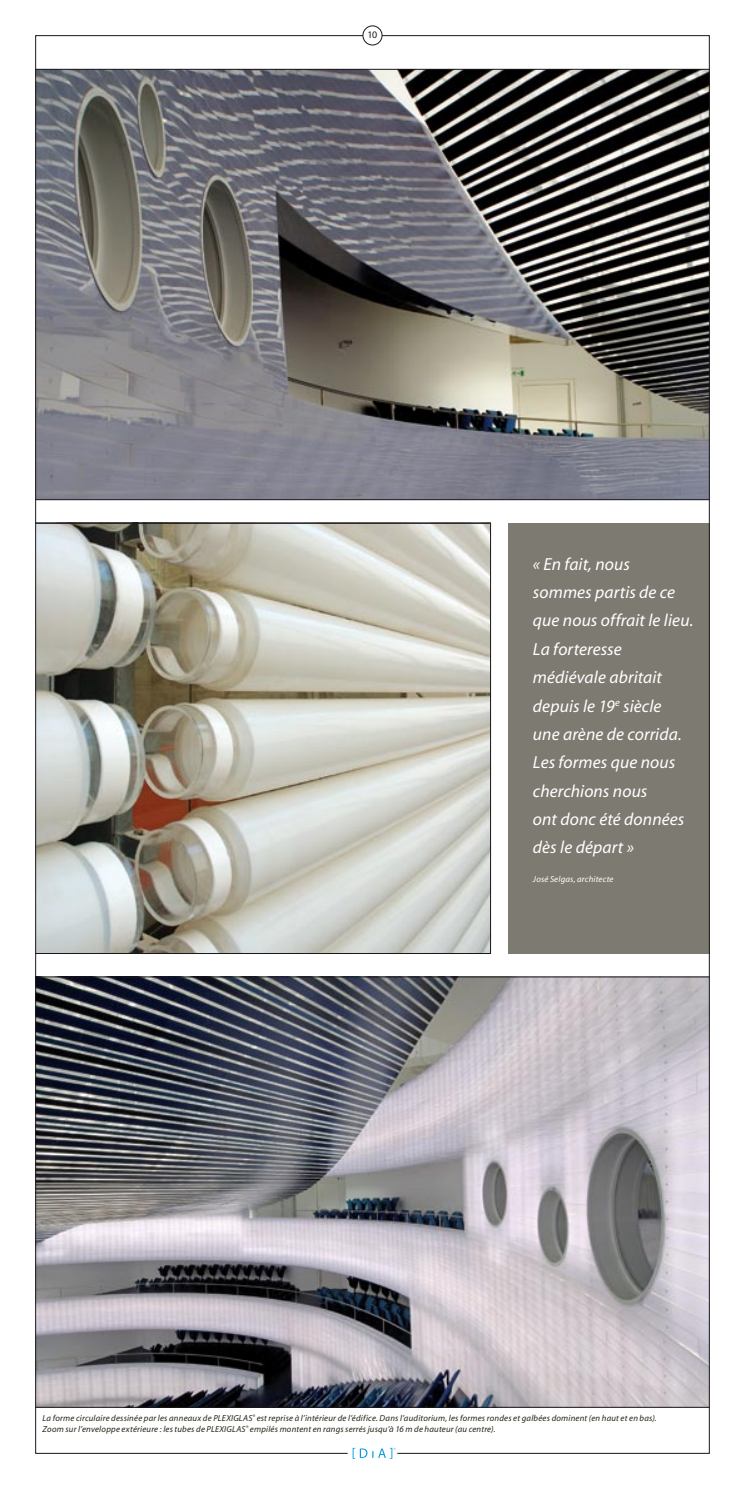
<style>
.page{position:relative;width:745px;height:1489px;background:#fff}
.page>*{position:absolute;margin:0;border:0;box-sizing:border-box;transform-origin:0 0}
.t1{font:17.5px/28.4px "D Myriad Rg It";letter-spacing:.005em;color:#fff}
.t2{font:10px "D Myriad Rg";color:#1a171b}
.t3{font:8.75px/10.6px "D Myriad Rg It";letter-spacing:.02em;color:#262113}
.t4{font:8.75px "D Myriad Rg It";letter-spacing:.02em;color:#fff}
</style>
<div class="page">
<img style="left:363px;top:70px;width:18px;height:429px">
<img style="left:363px;top:524px;width:18px;height:429px">
<img style="left:363px;top:977px;width:18px;height:429px">
<div style="left:362px;top:26px;width:20px;height:19px;border:1px solid #1a171b;border-radius:50%"></div>
<img style="left:35px;top:35px;width:328px;height:1418px">
<svg style="left:381px;top:35px;width:328px;height:1418px;background:#9e9c9b"></svg>
<svg style="left:352px;top:1447px;width:43px;height:11px"></svg>
<hr style="left:35px;top:69px;width:674px;height:1px;background:#1a171b">
<hr style="left:35px;top:499px;width:674px;height:1px;background:#1a171b">
<hr style="left:35px;top:953px;width:455px;height:1px;background:#1a171b">
<hr style="left:35px;top:1406px;width:674px;height:1px;background:#1a171b">
<hr style="left:35px;top:976px;width:674px;height:1px;background:#1a171b">
<hr style="left:35px;top:523px;width:455px;height:1px;background:#1a171b">
<hr style="left:490px;top:523px;width:1px;height:430px;background:#1a171b">
<p class="t2" style="left:367px;top:30px;width:11px">10</p>
<h1 class="t1" style="left:532px;top:550px;width:162px">« En fait, nous<br>sommes partis de ce que nous offrait le lieu.<br>La forteresse médiévale abritait depuis le 19<sup>e</sup> siècle<br>une arène de corrida.<br>Les formes que nous cherchions nous<br>ont donc été données dès le départ »</h1>
<p class="t4" style="left:532px;top:874px;width:82px">José Selgas, architecte</p>
<p class="t3" style="left:43px;top:1413px;width:615px">La forme circulaire dessinée par les anneaux de PLEXIGLAS<sup>®</sup> est reprise à l’intérieur de l’édifice. Dans l’auditorium, les formes rondes et galbées dominent (en haut et en bas).<br>Zoom sur l’enveloppe extérieure : les tubes de PLEXIGLAS<sup>®</sup> empilés montent en rangs serrés jusqu’à 16 m de hauteur (au centre).</p>
</div>
